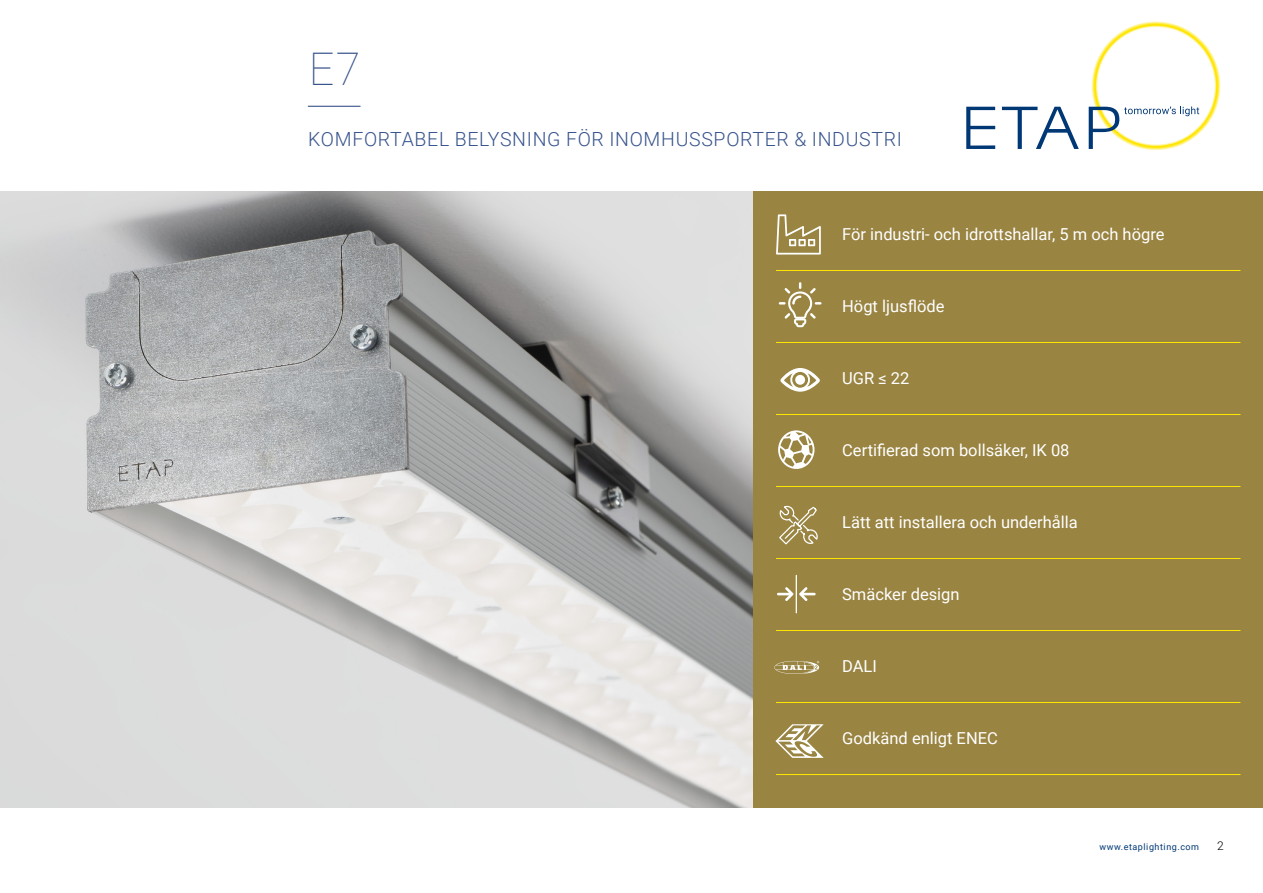
<style>
.page{position:relative;width:1263px;height:893px;background:#fff}
.page>*{position:absolute;margin:0;border:0;box-sizing:border-box;transform-origin:0 0}
.t1{font:100 45px "Roboto";color:#38548d}
.t2{font:300 19.5px "Roboto";letter-spacing:.035em;color:#38548d}
.t3{font:16.5px "Roboto";color:#fff}
.t4{font:300 12px "Roboto";color:#000}
.t5{font:9px "Roboto";letter-spacing:.06em;color:#003876}
</style>
<div class="page">
<svg style="left:966px;top:107px;width:29px;height:42px"></svg>
<svg style="left:1002px;top:107px;width:77px;height:42px"></svg>
<svg style="left:1089px;top:21px;width:132px;height:129px"></svg>
<img style="left:0;top:191px;width:753px;height:617px">
<div style="left:753px;top:191px;width:510px;height:617px;background:#998442"></div>
<svg style="left:776px;top:214px;width:45px;height:41px"></svg>
<svg style="left:775px;top:724px;width:49px;height:34px"></svg>
<svg style="left:779px;top:282px;width:42px;height:45px"></svg>
<svg style="left:779px;top:506px;width:39px;height:38px"></svg>
<svg style="left:774px;top:661px;width:45px;height:13px"></svg>
<svg style="left:780px;top:368px;width:40px;height:24px"></svg>
<div style="left:795px;top:375px;width:10px;height:10px;background:#fff;border-radius:50%"></div>
<svg style="left:778px;top:430px;width:36px;height:39px"></svg>
<svg style="left:777px;top:575px;width:39px;height:38px"></svg>
<hr style="left:776px;top:270px;width:464px;height:1px;background:#ffe600">
<hr style="left:776px;top:342px;width:464px;height:1px;background:#ffe600">
<hr style="left:776px;top:414px;width:464px;height:1px;background:#ffe600">
<hr style="left:776px;top:486px;width:464px;height:1px;background:#ffe600">
<hr style="left:776px;top:558px;width:464px;height:1px;background:#ffe600">
<hr style="left:776px;top:630px;width:464px;height:1px;background:#ffe600">
<hr style="left:776px;top:702px;width:464px;height:1px;background:#ffe600">
<hr style="left:776px;top:774px;width:464px;height:1px;background:#ffe600">
<hr style="left:308px;top:106px;width:52px;height:1px;background:#38548d">
<h1 class="t1" style="left:309px;top:37px;width:53px">E7</h1>
<p class="t2" style="left:308px;top:125px;width:595px">KOMFORTABEL BELYSNING FÖR INOMHUSSPORTER &amp; INDUSTRI</p>
<p class="t3" style="left:842px;top:223px;width:324px">För industri- och idrottshallar, 5 m och högre</p>
<p class="t3" style="left:842px;top:295px;width:104px">Högt ljusflöde</p>
<p class="t3" style="left:842px;top:367px;width:69px">UGR ≤ 22</p>
<p class="t3" style="left:842px;top:439px;width:229px">Certifierad som bollsäker, IK 08</p>
<p class="t3" style="left:842px;top:511px;width:237px">Lätt att installera och underhålla</p>
<p class="t3" style="left:842px;top:583px;width:119px">Smäcker design</p>
<p class="t3" style="left:842px;top:655px;width:36px">DALI</p>
<p class="t3" style="left:842px;top:727px;width:157px">Godkänd enligt ENEC</p>
<p class="t5" style="left:1099px;top:841px;width:101px">www.etaplighting.com</p>
<p class="t4" style="left:1217px;top:838px;width:8px">2</p>
</div>
